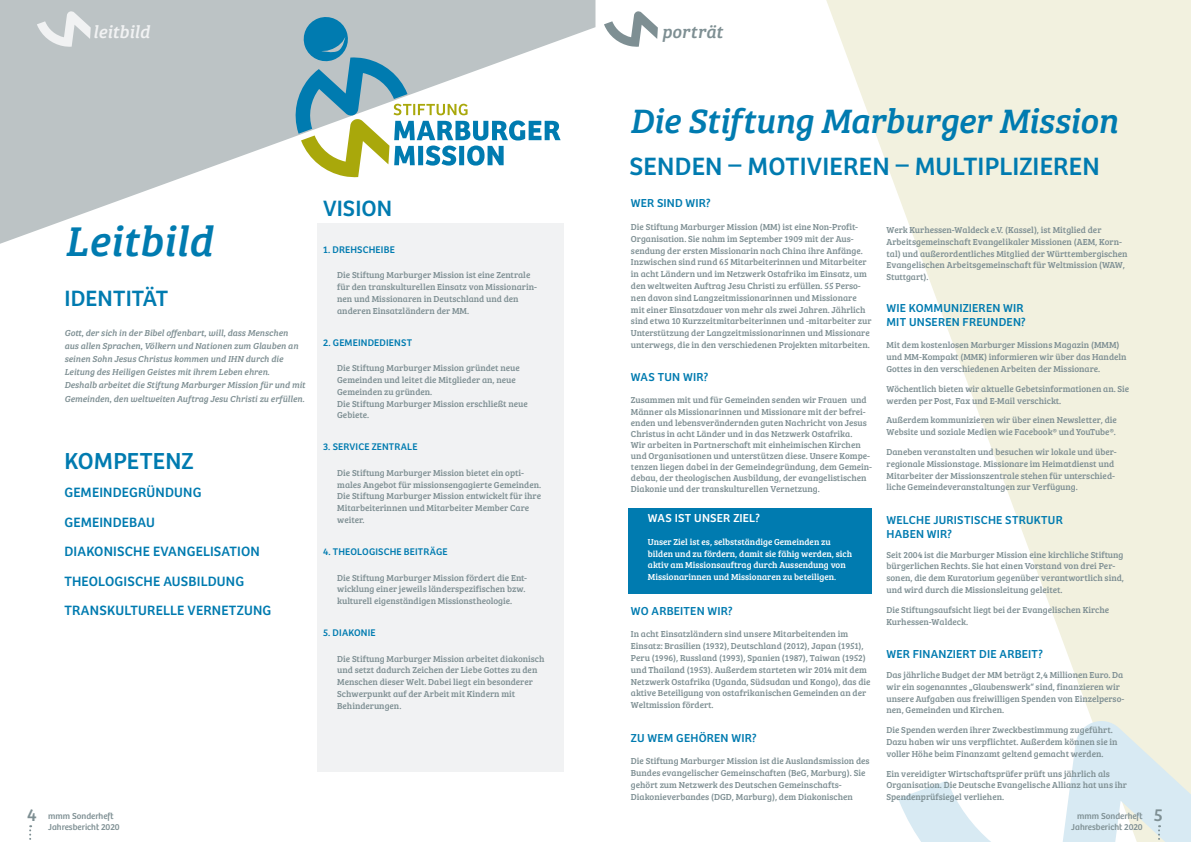
<style>
.page{position:relative;width:1191px;height:842px;background:#fff}
.page>*{position:absolute;margin:0;border:0;box-sizing:border-box;transform-origin:0 0}
.t1{font:italic 43px "Bree Serif";letter-spacing:.005em;color:#007bb0}
.t2{font:italic 35px "Bree Serif";letter-spacing:-.015em;color:#007bb0}
.t3{font:26px "Bree";letter-spacing:.005em;color:#007bb0}
.t4{font:24px "Bree";letter-spacing:.005em;color:#007bb0}
.t5{font:23px "Bree";letter-spacing:.005em;color:#007bb0}
.t6{font:italic 18px "Bree Serif";color:#f1f2f3}
.t7{font:italic 18px "Bree Serif";letter-spacing:.005em;color:#7e8f93}
.t8{font:18px "Bree";color:#7e8f93}
.t9{font:14px/29.3px "Bree";letter-spacing:.01em;color:#007bb0}
.t10{font:12px/14px "Bree";letter-spacing:.015em;color:#007bb0}
.t11{font:12px "Bree";letter-spacing:.015em;color:#fff}
.t12{font:10px "Bree";letter-spacing:.015em;color:#007bb0}
.t13{font:9px/11.8px "Bree Serif";color:#7e8f93}
.t14{font:italic 9px/13px "Bree Serif";color:#7e8f93}
.t15{font:9px/11.8px "Bree Serif";color:#fff}
.t16{font:9px/10.8px "Bree";color:#7e8f93;text-align:right}
.s1{font-size:18px}
</style>
<div class="page">
<svg style="left:826px;top:0;width:365px;height:719px;fill:#f2f1df"></svg>
<svg style="left:898px;top:719px;width:293px;height:123px"></svg>
<svg style="left:604px;top:11px;width:54px;height:36px"></svg>
<svg style="left:0;top:0;width:595px;height:244px;fill:#bcc3c5"></svg>
<svg style="left:29px;top:825px;width:2px;height:15px"></svg>
<svg style="left:37px;top:11px;width:54px;height:36px"></svg>
<div style="left:317px;top:223px;width:246px;height:549px;background:#f1f2f3"></div>
<svg style="left:292px;top:14px;width:268px;height:163px"></svg>
<div style="left:628px;top:508px;width:244px;height:85px;background:#007bb0"></div>
<h3 class="t6" style="left:93px;top:18px;width:58px">leitbild</h3>
<h1 class="t1" style="left:64px;top:207px;width:149px">Leitbild</h1>
<h3 class="t5" style="left:64px;top:285px;width:105px">IDENTITÄT</h3>
<p class="t14" style="left:64px;top:326px;width:242px">Gott, der sich in der Bibel offenbart, will, dass Menschen<br>aus allen Sprachen, Völkern und Nationen zum Glauben an seinen Sohn Jesus Christus kommen und IHN durch die Leitung des Heiligen Geistes mit ihrem Leben ehren.<br>Deshalb arbeitet die Stiftung Marburger Mission für und mit</p>
<p class="t14" style="left:64px;top:392px;width:242px">Gemeinden, den weltweiten Auftrag Jesu Christi zu erfüllen.</p>
<h3 class="t4" style="left:64px;top:447px;width:131px">KOMPETENZ</h3>
<h3 class="t9" style="left:64px;top:478px;width:208px">GEMEINDEGRÜNDUNG<br>GEMEINDEBAU<br>DIAKONISCHE EVANGELISATION<br>THEOLOGISCHE AUSBILDUNG<br>TRANSKULTURELLE VERNETZUNG</h3>
<h3 class="t5" style="left:323px;top:195px;width:71px">VISION</h3>
<p class="t12" style="left:323px;top:244px;width:73px">1. DREHSCHEIBE</p>
<p class="t13" style="left:337px;top:269px;width:201px">Die Stiftung Marburger Mission ist eine Zentrale für den transkulturellen Einsatz von Missionarin&shy;nen und Missionaren in Deutschland und den anderen Einsatzländern der MM.</p>
<p class="t12" style="left:323px;top:336px;width:91px">2. GEMEINDEDIENST</p>
<p class="t13" style="left:337px;top:362px;width:192px">Die Stiftung Marburger Mission gründet neue Gemeinden und leitet die Mitglieder an, neue Gemeinden zu gründen.<br>Die Stiftung Marburger Mission erschließt neue Gebiete.</p>
<p class="t12" style="left:323px;top:441px;width:96px">3. SERVICE ZENTRALE</p>
<p class="t13" style="left:337px;top:466px;width:205px">Die Stiftung Marburger Mission bietet ein opti&shy;males Angebot für missionsengagierte Gemeinden.<br>Die Stiftung Marburger Mission entwickelt für ihre Mitarbeiterinnen und Mitarbeiter Member Care weiter.</p>
<p class="t12" style="left:323px;top:546px;width:126px">4. THEOLOGISCHE BEITRÄGE</p>
<p class="t13" style="left:337px;top:571px;width:191px">Die Stiftung Marburger Mission fördert die Ent&shy;wicklung einer jeweils länderspezifischen bzw. kulturell eigenständigen Missionstheologie.</p>
<p class="t12" style="left:323px;top:627px;width:54px">5. DIAKONIE</p>
<p class="t13" style="left:337px;top:652px;width:209px">Die Stiftung Marburger Mission arbeitet diakonisch und setzt dadurch Zeichen der Liebe Gottes zu den Menschen dieser Welt. Dabei liegt ein besonderer Schwerpunkt auf der Arbeit mit Kindern mit Behinderungen.</p>
<h3 class="t7" style="left:661px;top:18px;width:63px">porträt</h3>
<h2 class="t2" style="left:629px;top:94px;width:490px">Die Stiftung Marburger Mission</h2>
<h3 class="t3" style="left:629px;top:151px;width:472px">SENDEN – MOTIVIEREN – MULTIPLIZIEREN</h3>
<h3 class="t10" style="left:631px;top:196px;width:81px">WER SIND WIR?</h3>
<p class="t13" style="left:631px;top:220px;width:242px">Die Stiftung Marburger Mission (MM) ist eine Non-Profit-Organisation. Sie nahm im September 1909 mit der Aus&shy;sendung der ersten Missionarin nach China ihre Anfänge.<br>Inzwischen sind rund 65 Mitarbeiterinnen und Mitarbeiter in acht Ländern und im Netzwerk Ostafrika im Einsatz, um den weltweiten Auftrag Jesu Christi zu erfüllen. 55 Perso&shy;nen davon sind Langzeitmissionarinnen und Missionare mit einer Einsatzdauer von mehr als zwei Jahren. Jährlich sind etwa 10 Kurzzeitmitarbeiterinnen und -mitarbeiter zur Unterstützung der Langzeitmissionarinnen und Missionare unterwegs, die in den verschiedenen Projekten mitarbeiten.</p>
<h3 class="t10" style="left:631px;top:371px;width:79px">WAS TUN WIR?</h3>
<p class="t13" style="left:631px;top:394px;width:243px;line-height:11.1px">Zusammen mit und für Gemeinden senden wir Frauen und Männer als Missionarinnen und Missionare mit der befrei&shy;enden und lebensverändernden guten Nachricht von Jesus Christus in acht Länder und in das Netzwerk Ostafrika.<br>Wir arbeiten in Partnerschaft mit einheimischen Kirchen und Organisationen und unterstützen diese. Unsere Kompe&shy;tenzen liegen dabei in der Gemeindegründung, dem Gemein&shy;debau, der theologischen Ausbildung, der evangelistischen Diakonie und der transkulturellen Vernetzung.</p>
<h3 class="t11" style="left:648px;top:511px;width:114px">WAS IST UNSER ZIEL?</h3>
<p class="t15" style="left:648px;top:535px;width:206px">Unser Ziel ist es, selbstständige Gemeinden zu bilden und zu fördern, damit sie fähig werden, sich aktiv am Missionsauftrag durch Aussendung von Missionarinnen und Missionaren zu beteiligen.</p>
<h3 class="t10" style="left:631px;top:604px;width:103px">WO ARBEITEN WIR?</h3>
<p class="t13" style="left:631px;top:628px;width:241px">In acht Einsatzländern sind unsere Mitarbeitenden im Einsatz: Brasilien (1932), Deutschland (2012), Japan (1951), Peru (1996), Russland (1993), Spanien (1987), Taiwan (1952) und Thailand (1953). Außerdem starteten wir 2014 mit dem Netzwerk Ostafrika (Uganda, Südsudan und Kongo), das die aktive Beteiligung von ostafrikanischen Gemeinden an der Weltmission fördert.</p>
<h3 class="t10" style="left:631px;top:731px;width:127px">ZU WEM GEHÖREN WIR?</h3>
<p class="t13" style="left:631px;top:755px;width:240px">Die Stiftung Marburger Mission ist die Auslandsmission des Bundes evangelischer Gemeinschaften (BeG, Marburg). Sie gehört zum Netzwerk des Deutschen Gemeinschafts-Diakonieverbandes (DGD, Marburg), dem Diakonischen</p>
<p class="t13" style="left:886px;top:223px;width:243px">Werk Kurhessen-Waldeck e.V. (Kassel), ist Mitglied der Arbeitsgemeinschaft Evangelikaler Missionen (AEM, Korn&shy;tal) und außerordentliches Mitglied der Württembergischen Evangelischen Arbeitsgemeinschaft für Weltmission (WAW, Stuttgart).</p>
<h3 class="t10" style="left:886px;top:301px;width:141px">WIE KOMMUNIZIEREN WIR<br>MIT UNSEREN FREUNDEN?</h3>
<p class="t13" style="left:886px;top:339px;width:241px">Mit dem kostenlosen Marburger Missions Magazin (MMM) und MM-Kompakt (MMK) informieren wir über das Handeln<br>Gottes in den verschiedenen Arbeiten der Missionare.</p>
<p class="t13" style="left:886px;top:382px;width:244px">Wöchentlich bieten wir aktuelle Gebetsinformationen an. Sie werden per Post, Fax und E-Mail verschickt.</p>
<p class="t13" style="left:886px;top:414px;width:232px">Außerdem kommunizieren wir über einen Newsletter, die<br>Website und soziale Medien wie Facebook® und YouTube®.</p>
<p class="t13" style="left:886px;top:445px;width:232px">Daneben veranstalten und besuchen wir lokale und über&shy;regionale Missionstage. Missionare im Heimatdienst und Mitarbeiter der Missionszentrale stehen für unterschied&shy;liche Gemeindeveranstaltungen zur Verfügung.</p>
<h3 class="t10" style="left:886px;top:513px;width:178px">WELCHE JURISTISCHE STRUKTUR<br>HABEN WIR?</h3>
<p class="t13" style="left:886px;top:548px;width:239px">Seit 2004 ist die Marburger Mission eine kirchliche Stiftung bürgerlichen Rechts. Sie hat einen Vorstand von drei Per&shy;sonen, die dem Kuratorium gegenüber verantwortlich sind, und wird durch die Missionsleitung geleitet.</p>
<p class="t13" style="left:886px;top:603px;width:224px">Die Stiftungsaufsicht liegt bei der Evangelischen Kirche<br>Kurhessen-Waldeck.</p>
<h3 class="t10" style="left:886px;top:647px;width:158px">WER FINANZIERT DIE ARBEIT?</h3>
<p class="t13" style="left:886px;top:668px;width:239px">Das jährliche Budget der MM beträgt 2,4 Millionen Euro. Da wir ein sogenanntes „Glaubenswerk“ sind, finanzieren wir unsere Aufgaben aus freiwilligen Spenden von Einzelperso&shy;nen, Gemeinden und Kirchen.</p>
<p class="t13" style="left:886px;top:724px;width:232px">Die Spenden werden ihrer Zweckbestimmung zugeführt.<br>Dazu haben wir uns verpflichtet. Außerdem können sie in voller Höhe beim Finanzamt geltend gemacht werden.</p>
<p class="t13" style="left:886px;top:767px;width:242px">Ein vereidigter Wirtschaftsprüfer prüft uns jährlich als<br>Organisation. Die Deutsche Evangelische Allianz hat uns ihr<br>Spendenprüfsiegel verliehen.</p>
<p class="t16" style="left:27px;top:810px;width:88px"><span class="s1">4</span> mmm Sonderheft</p>
<h3 class="t8" style="left:1153px;top:804px;width:11px">5</h3>
<p class="t16" style="left:48px;top:821px;width:73px">Jahresbericht 2020</p>
<p class="t16" style="left:1071px;top:810px;width:73px">mmm Sonderheft<br>Jahresbericht 2020</p>
</div>
